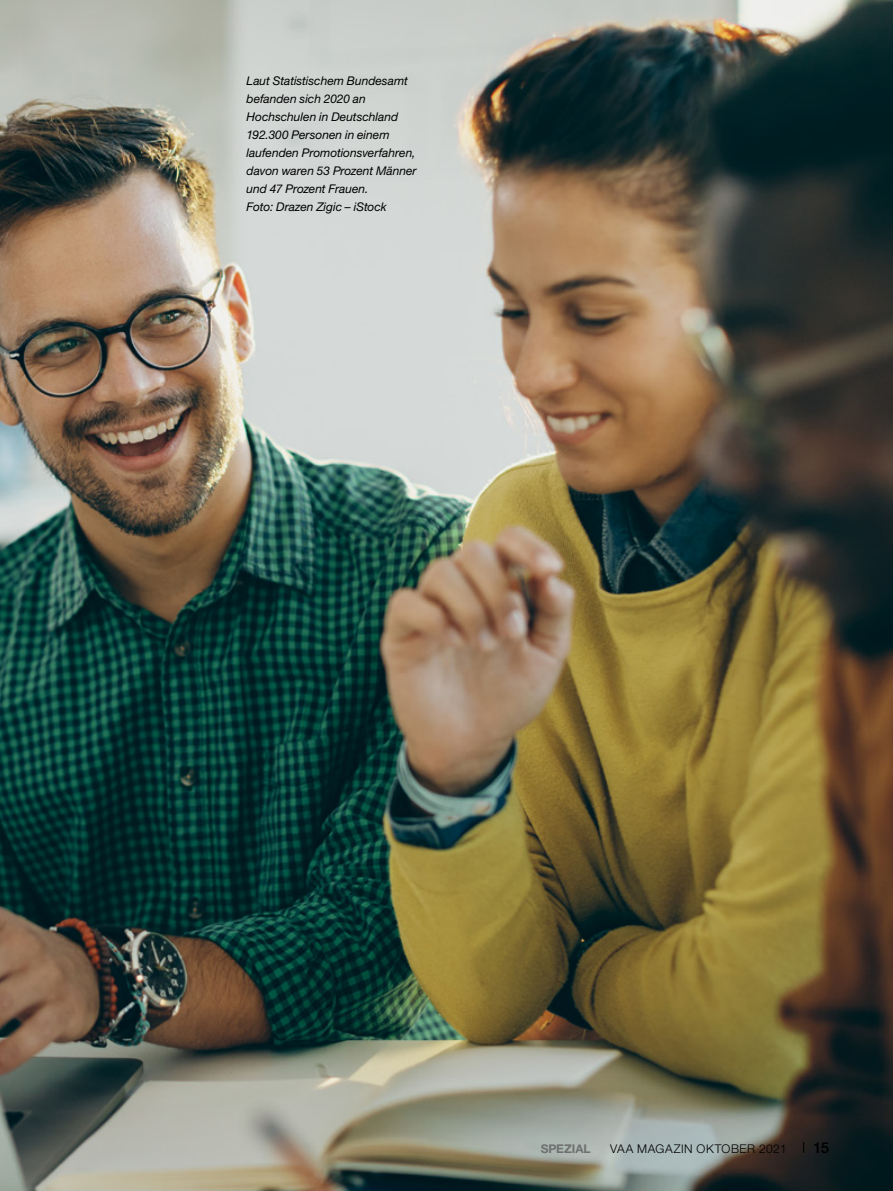
<style>
.page{position:relative;width:893px;height:1191px;background:#fff}
.page>*{position:absolute;margin:0;border:0;box-sizing:border-box;transform-origin:0 0}
.t1{font:500 15px "Helvetica Neue LT Std";color:#000}
.t2{font:italic 12px/18px "Helvetica Neue LT Std";letter-spacing:-.005em;color:#000}
.t3{font:300 12px "Helvetica Neue LT Std";letter-spacing:.04em;color:#000}
.t4{font:700 12px "Helvetica Neue LT Std";color:#6f7070}
</style>
<div class="page">
<img style="left:0;top:0;width:893px;height:1191px">
<p class="t2" style="left:247px;top:72px;width:171px">Laut Statistischem Bundesamt befanden sich 2020 an<br>Hochschulen in Deutschland<br>192.300 Personen in einem laufenden Promotionsverfahren, davon waren 53 Prozent Männer und 47 Prozent Frauen.<br>Foto: Drazen Zigic – iStock</p>
<p class="t4" style="left:541px;top:1141px;width:51px">SPEZIAL</p>
<p class="t3" style="left:610px;top:1141px;width:178px">VAA MAGAZIN OKTOBER 2021</p>
<p class="t1" style="left:813px;top:1138px;width:17px">15</p>
</div>
